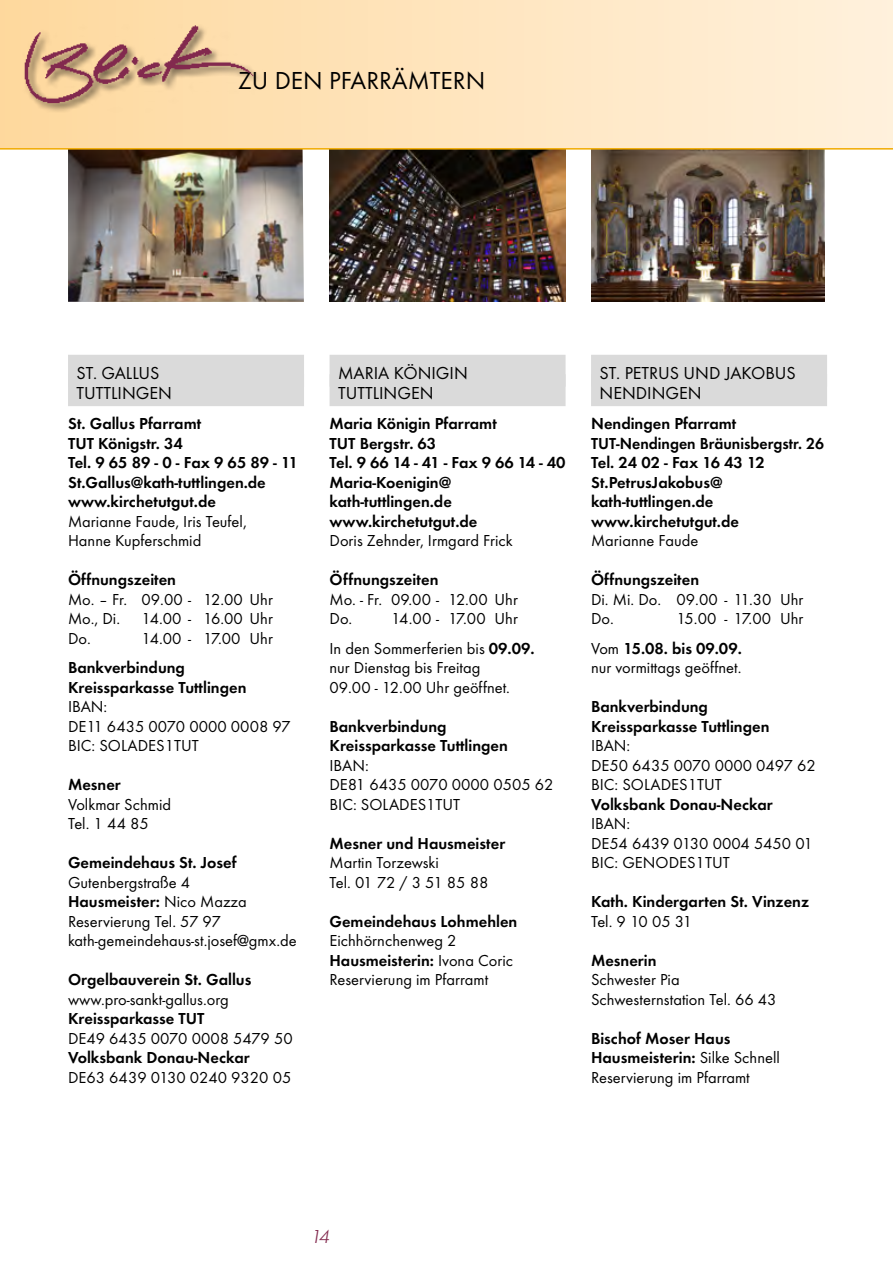
<style>
.page{position:relative;width:893px;height:1263px;background:#fff}
.page>*{position:absolute;margin:0;border:0;box-sizing:border-box;transform-origin:0 0}
.t1{font:25.5px "Function";color:#000}
.t2{font:18px/19.5px "Function";color:#000}
.t3{font:italic 300 18px "Limerick";color:#82294e}
.t4{font:16.5px/19.5px "Function";color:#000}
.t5{font:700 16.5px/19.5px "Function";color:#000}
.s1{font-weight:700}
</style>
<div class="page">
<div style="left:68px;top:355px;width:236px;height:32px;background:#dadada"></div>
<div style="left:68px;top:374px;width:236px;height:32px;background:#dadada"></div>
<div style="left:330px;top:355px;width:236px;height:32px;background:#dadada"></div>
<div style="left:330px;top:374px;width:236px;height:32px;background:#dadada"></div>
<div style="left:591px;top:355px;width:236px;height:32px;background:#dadada"></div>
<div style="left:591px;top:374px;width:236px;height:32px;background:#dadada"></div>
<img style="left:68px;top:150px;width:236px;height:152px">
<img style="left:330px;top:150px;width:235px;height:152px">
<img style="left:591px;top:150px;width:234px;height:152px">
<div style="left:0;top:0;width:893px;height:149px;background:linear-gradient(to right,#fed89d,#fff1dd)"></div>
<hr style="left:0;top:148px;width:893px;height:2px;background:#f1ab00">
<div style="left:22px;top:24px;width:241px;height:89px;background:#000;opacity:.55"></div>
<img style="left:18px;top:5px;width:240px;height:105px">
<h1 class="t1" style="left:238px;top:66px;width:249px">ZU DEN PFARRÄMTERN</h1>
<p class="t2" style="left:77px;top:364px;width:97px">ST. GALLUS<br>TUTTLINGEN</p>
<p class="t5" style="left:68px;top:414px;width:232px">St. Gallus Pfarramt<br>TUT Königstr. 34<br>Tel. 9 65 89 - 0 - Fax 9 65 89 - 11<br>St.Gallus@kath-tuttlingen.de www.kirchetutgut.de</p>
<p class="t4" style="left:68px;top:512px;width:180px">Marianne Faude, Iris Teufel,<br>Hanne Kupferschmid</p>
<p class="t5" style="left:68px;top:570px;width:110px">Öffnungszeiten</p>
<p class="t4" style="left:68px;top:590px;width:206px">Mo. – Fr. 09.00 - 12.00 Uhr<br>Mo., Di.</p>
<p class="t4" style="left:142px;top:609px;width:133px">14.00 - 16.00 Uhr</p>
<p class="t4" style="left:68px;top:629px;width:24px">Do.</p>
<p class="t4" style="left:142px;top:629px;width:133px">14.00 - 17.00 Uhr</p>
<p class="t5" style="left:68px;top:658px;width:180px">Bankverbindung<br>Kreissparkasse Tuttlingen</p>
<p class="t4" style="left:68px;top:697px;width:224px">IBAN:<br>DE11 6435 0070 0000 0008 97<br>BIC: SOLADES1TUT</p>
<p class="t5" style="left:68px;top:775px;width:54px">Mesner</p>
<p class="t4" style="left:68px;top:794px;width:105px">Volkmar Schmid<br>Tel. 1 44 85</p>
<p class="t5" style="left:68px;top:853px;width:170px">Gemeindehaus St. Josef</p>
<p class="t4" style="left:68px;top:872px;width:230px">Gutenbergstraße 4<br><span class="s1">Hausmeister:</span> Nico Mazza<br>Reservierung Tel. 57 97 kath-gemeindehaus-st.josef@gmx.de</p>
<p class="t5" style="left:68px;top:970px;width:185px">Orgelbauverein St. Gallus</p>
<p class="t4" style="left:68px;top:989px;width:162px">www.pro-sankt-gallus.org</p>
<p class="t5" style="left:68px;top:1009px;width:138px">Kreissparkasse TUT</p>
<p class="t4" style="left:68px;top:1028px;width:226px">DE49 6435 0070 0008 5479 50</p>
<p class="t5" style="left:68px;top:1048px;width:183px">Volksbank Donau-Neckar</p>
<p class="t4" style="left:68px;top:1067px;width:225px">DE63 6439 0130 0240 9320 05</p>
<p class="t2" style="left:338px;top:364px;width:131px">MARIA KÖNIGIN<br>TUTTLINGEN</p>
<p class="t5" style="left:330px;top:414px;width:237px">Maria Königin Pfarramt<br>TUT Bergstr. 63<br>Tel. 9 66 14 - 41 - Fax 9 66 14 - 40<br>Maria-Koenigin@ kath-tuttlingen.de www.kirchetutgut.de</p>
<p class="t4" style="left:330px;top:531px;width:185px">Doris Zehnder, Irmgard Frick</p>
<p class="t5" style="left:330px;top:570px;width:110px">Öffnungszeiten</p>
<p class="t4" style="left:330px;top:590px;width:190px">Mo. - Fr. 09.00 - 12.00 Uhr<br>Do. 14.00 - 17.00 Uhr</p>
<p class="t4" style="left:329px;top:638px;width:207px">In den Sommerferien bis <span class="s1">09.09. </span>nur Dienstag bis Freitag<br>09.00 - 12.00 Uhr geöffnet.</p>
<p class="t5" style="left:329px;top:716px;width:180px">Bankverbindung<br>Kreissparkasse Tuttlingen</p>
<p class="t4" style="left:329px;top:755px;width:226px">IBAN:<br>DE81 6435 0070 0000 0505 62<br>BIC: SOLADES1TUT</p>
<p class="t5" style="left:329px;top:833px;width:177px">Mesner und Hausmeister</p>
<p class="t4" style="left:329px;top:853px;width:160px">Martin Torzewski<br>Tel. 01 72 / 3 51 85 88</p>
<p class="t5" style="left:329px;top:911px;width:189px">Gemeindehaus Lohmehlen</p>
<p class="t4" style="left:329px;top:931px;width:185px">Eichhörnchenweg 2<br><span class="s1">Hausmeisterin:</span> Ivona Coric<br>Reservierung im Pfarramt</p>
<p class="t2" style="left:600px;top:364px;width:198px">ST. PETRUS UND JAKOBUS<br>NENDINGEN</p>
<p class="t5" style="left:591px;top:414px;width:234px">Nendingen Pfarramt<br>TUT-Nendingen Bräunisbergstr. 26<br>Tel. 24 02 - Fax 16 43 12<br>St.PetrusJakobus@ kath-tuttlingen.de www.kirchetutgut.de</p>
<p class="t4" style="left:591px;top:531px;width:109px">Marianne Faude</p>
<p class="t5" style="left:591px;top:570px;width:110px">Öffnungszeiten</p>
<p class="t4" style="left:591px;top:590px;width:214px">Di. Mi. Do. 09.00 - 11.30 Uhr<br>Do.</p>
<p class="t4" style="left:591px;top:604px;width:214px;line-height:29.2px;text-indent:86px">15.00 - 17.00 Uhr<br>Vom <span class="s1">15.08. bis 09.09.</span></p>
<p class="t4" style="left:591px;top:658px;width:152px">nur vormittags geöffnet.</p>
<p class="t5" style="left:591px;top:697px;width:180px">Bankverbindung<br>Kreissparkasse Tuttlingen</p>
<p class="t4" style="left:591px;top:736px;width:226px">IBAN:<br>DE50 6435 0070 0000 0497 62<br>BIC: SOLADES1TUT</p>
<p class="t5" style="left:591px;top:794px;width:183px">Volksbank Donau-Neckar</p>
<p class="t4" style="left:591px;top:814px;width:223px">IBAN:<br>DE54 6439 0130 0004 5450 01<br>BIC: GENODES1TUT</p>
<p class="t5" style="left:591px;top:892px;width:219px">Kath. Kindergarten St. Vinzenz</p>
<p class="t4" style="left:591px;top:911px;width:103px">Tel. 9 10 05 31</p>
<p class="t5" style="left:591px;top:950px;width:67px">Mesnerin</p>
<p class="t4" style="left:591px;top:970px;width:187px">Schwester Pia<br>Schwesternstation Tel. 66 43</p>
<p class="t4" style="left:591px;top:1028px;width:190px"><span class="s1">Bischof Moser Haus<br>Hausmeisterin:</span> Silke Schnell<br>Reservierung im Pfarramt</p>
<p class="t3" style="left:310px;top:1226px;width:20px">14</p>
</div>
